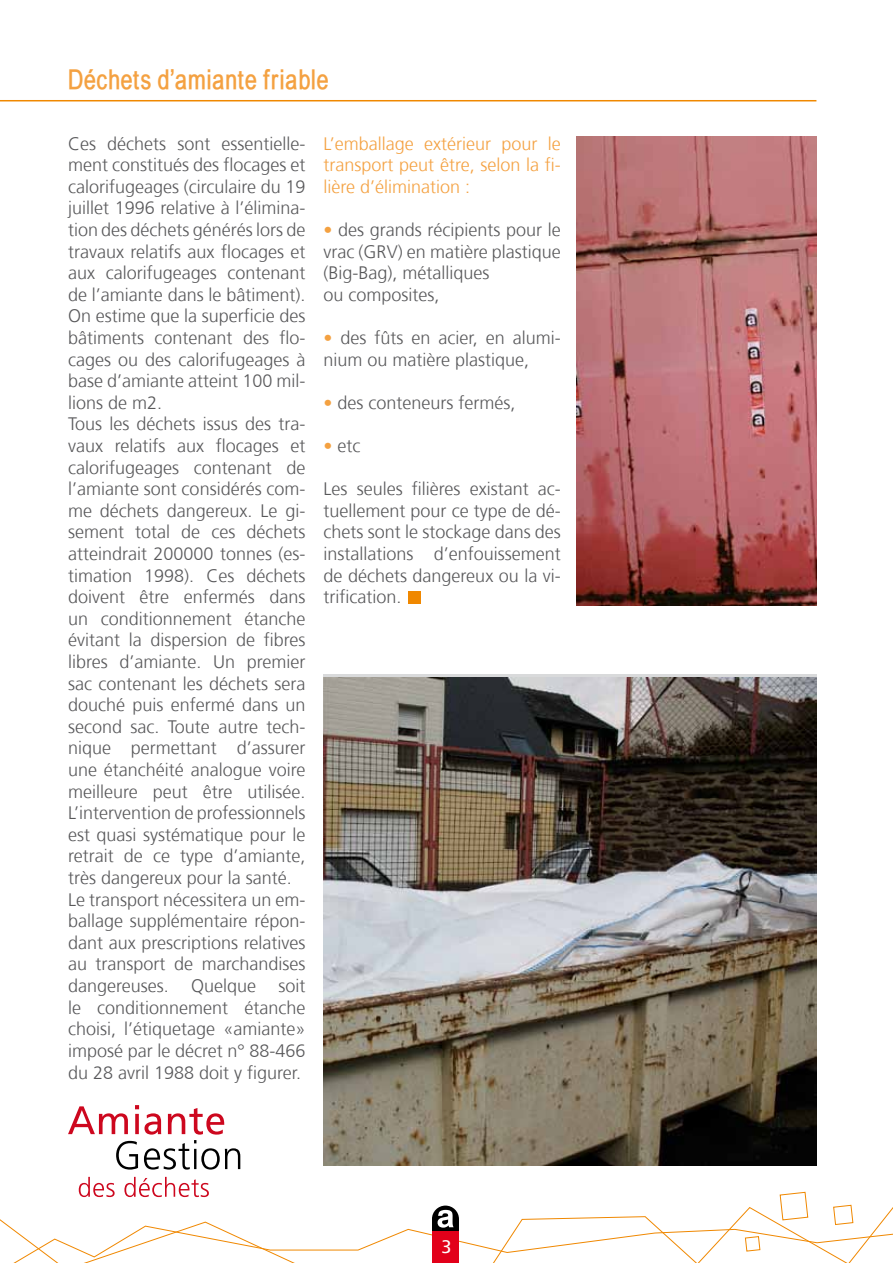
<style>
.page{position:relative;width:893px;height:1263px;background:#fff}
.page>*{position:absolute;margin:0;border:0;box-sizing:border-box;transform-origin:0 0}
.t1{font:700 27px "Babel Sans";letter-spacing:.025em;color:#f4a141}
.t2{font:300 18px/21.6px "Frutiger";color:#58585a}
.t3{font:300 18px/21.6px "Frutiger";color:#f4a141;text-align:justify}
.t4{font:18px "Frutiger";color:#fff}
.s1{color:#f4a141}
</style>
<div class="page">
<hr style="left:0;top:100px;width:816px;height:1px;background:#f08800">
<img style="left:323px;top:677px;width:493px;height:488px">
<img style="left:577px;top:136px;width:239px;height:469px">
<svg style="left:0;top:1177px;width:893px;height:86px"></svg>
<svg style="left:68px;top:1105px;width:172px;height:64px"></svg>
<div style="left:408px;top:591px;width:13px;height:13px;background:#f08800"></div>
<h1 class="t1" style="left:68px;top:64px;width:263px">Déchets d’amiante friable</h1>
<p class="t2" style="left:68px;top:133px;width:239px">Ces déchets sont essentielle&shy;ment constitués des flocages et calorifugeages (circulaire du 19 juillet 1996 relative à l’élimina&shy;tion des déchets générés lors de travaux relatifs aux flocages et aux calorifugeages contenant de l’amiante dans le bâtiment).<br>On estime que la superficie des bâtiments contenant des flo&shy;cages ou des calorifugeages à base d’amiante atteint 100 mil&shy;lions de m2.<br>Tous les déchets issus des tra&shy;vaux relatifs aux flocages et calorifugeages contenant de l’amiante sont considérés com&shy;me déchets dangereux. Le gi&shy;sement total de ces déchets atteindrait 200000 tonnes (es&shy;timation 1998). C es déchets doivent être enfermés dans un conditionnement étanche évitant la dispersion de fibres libres d’amiante. U n premier sac contenant les déchets sera douché puis enfermé dans un second sac. Toute autre tech&shy;nique permettant d’assurer une étanchéité analogue voire meilleure peut être utilisée.<br>L’intervention de professionnels est quasi systématique pour le retrait de ce type d’amiante, très dangereux pour la santé.<br>Le transport nécessitera un em&shy;ballage supplémentaire répon&shy;dant aux prescriptions relatives au transport de marchandises dangereuses. Quelque soit le conditionnement étanche choisi, l’étiquetage «amiante» imposé par le décret n° 88-466 du 28 avril 1988 doit y figurer.</p>
<p class="t3" style="left:323px;top:133px;width:239px">L’emballage extérieur pour le transport peut être, selon la fi&shy;lière d’élimination :</p>
<p class="t2" style="left:323px;top:219px;width:239px"><span class="s1">•</span> des grands récipients pour le vrac (GRV) en matière plastique (Big-Bag), métalliques<br>ou composites,</p>
<p class="t2" style="left:323px;top:327px;width:239px"><span class="s1">•</span> des fûts en acier, en alumi&shy;nium ou matière plastique,</p>
<p class="t2" style="left:323px;top:392px;width:194px"><span class="s1">•</span> des conteneurs fermés,</p>
<p class="t2" style="left:323px;top:435px;width:38px"><span class="s1">•</span> etc</p>
<p class="t2" style="left:323px;top:478px;width:239px;text-align:justify">Les seules filières existant ac&shy;tuellement pour ce type de dé&shy;chets sont le stockage dans des installations d’enfouissement de déchets dangereux ou la vi&shy;trification.</p>
<p class="t4" style="left:441px;top:1236px;width:12px">3</p>
</div>
